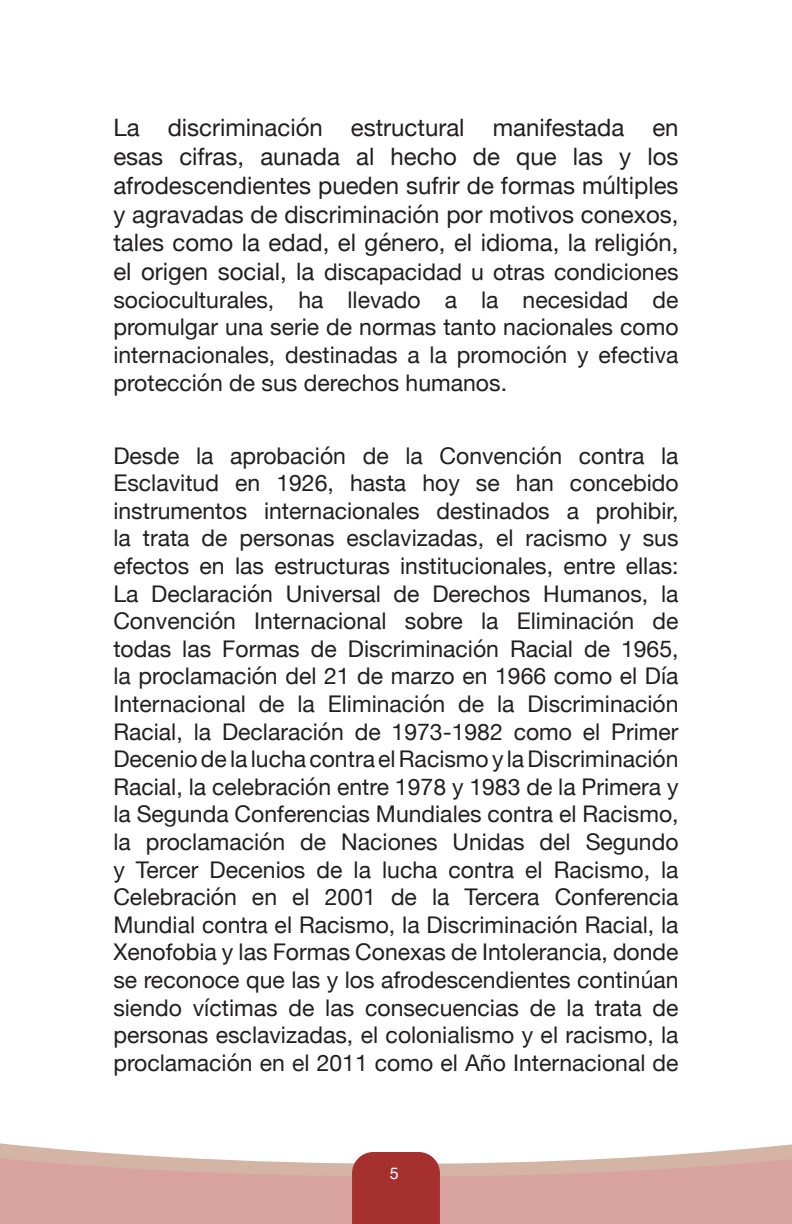
<style>
.page{position:relative;width:792px;height:1224px;background:#fff}
.page>*{position:absolute;margin:0;border:0;box-sizing:border-box;transform-origin:0 0}
.Estilo_de_párrafo_1{font:24px/28.8px "Helvetica Neue";color:#231f20;text-align:justify}
.Estilo_de_párrafo_1-2{font:23px/27.6px "Helvetica Neue";color:#231f20;text-align:justify}
.t1{font:16px "Helvetica Neue";color:#fff}
.s1{font-size:24px}
</style>
<div class="page">
<svg style="left:0;top:1143px;width:792px;height:10px"></svg>
<svg style="left:0;top:1153px;width:792px;height:71px"></svg>
<div style="left:352px;top:1152px;width:88px;height:72px;background:#a5302d"></div>
<p class="Estilo_de_párrafo_1" style="left:113px;top:115px;width:567px">La discriminación estructural manifestada en esas cifras, aunada al hecho de que las y los afrodescendientes pueden sufrir de formas múltiples y agravadas de discriminación por motivos conexos, tales como la edad, el género, el idioma, la religión,</p>
<p class="Estilo_de_párrafo_1-2" style="left:113px;top:260px;width:567px"><span class="s1">el origen social, la</span> discapacidad u otras condiciones socioculturales, ha llevado a la necesidad de promulgar una serie de normas tanto nacionales como internacionales, destinadas a la promoción y efectiva protección de sus derechos humanos.</p>
<p class="Estilo_de_párrafo_1-2" style="left:113px;top:443px;width:567px">Desde la aprobación de la Convención contra la Esclavitud en 1926, hasta hoy se han concebido instrumentos internacionales destinados a prohibir, la trata de personas esclavizadas, el racismo y sus efectos en las estructuras institucionales, entre ellas:<br>La Declaración Universal de Derechos Humanos, la Convención Internacional sobre la Eliminación de todas las Formas de Discriminación Racial de 1965, la proclamación del 21 de marzo en 1966 como el Día Internacional de la Eliminación de la Discriminación Racial, la Declaración de 1973-1982 como el Primer Decenio de la lucha contra el Racismo y la Discriminación Racial, la celebración entre 1978 y 1983 de la Primera y la Segunda Conferencias Mundiales contra el Racismo, la proclamación de Naciones Unidas del Segundo y Tercer Decenios de la lucha contra el Racismo, la Celebración en el 2001 de la Tercera Conferencia Mundial contra el Racismo, la Discriminación Racial, la Xenofobia y las Formas Conexas de Intolerancia, donde se reconoce que las y los afrodescendientes continúan siendo víctimas de las consecuencias de la trata de personas esclavizadas, el colonialismo y el racismo, la proclamación en el 2011 como el Año Internacional de</p>
<p class="t1" style="left:390px;top:1161px;width:10px">5</p>
</div>
